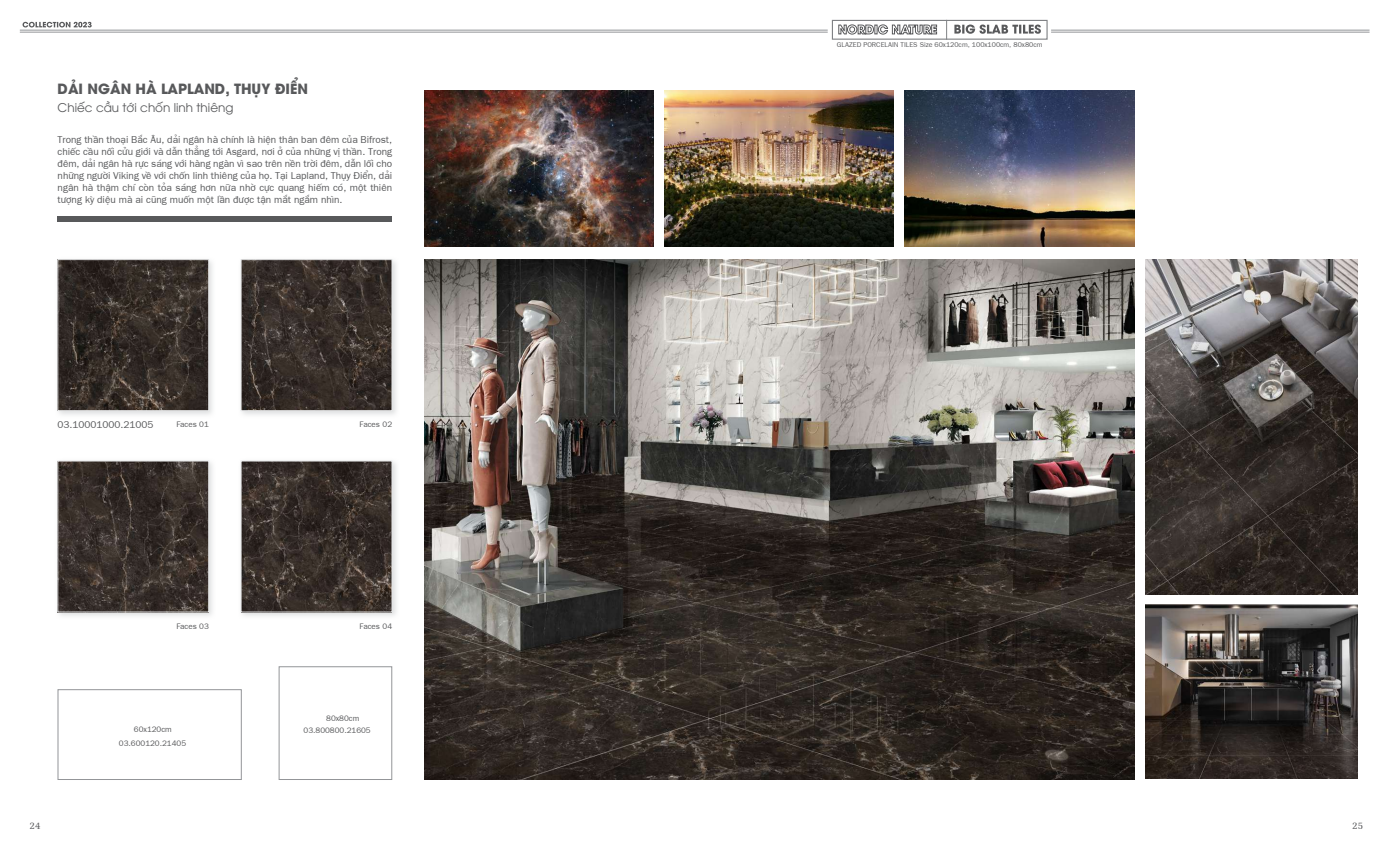
<style>
.page{position:relative;width:1389px;height:851px;background:#fff}
.page>*{position:absolute;margin:0;border:0;box-sizing:border-box;transform-origin:0 0}
.t1{font:700 14px "UTM Avo";color:#58595b}
.t2{font:12px "UTM Avo";color:#58595b}
.t3{font:10px/12px "SFU Franklin Gothic";color:#58595b;text-align:justify}
.t4{font:10px "SFU Melior";color:#58595b}
.t5{font:8px/14.3px "SFU Franklin Gothic";color:#58595b;text-align:center}
.t6{font:7px "SFU Franklin Gothic";color:#58595b}
</style>
<div class="page">
<img style="left:424px;top:259px;width:710px;height:520px">
<img style="left:1145px;top:259px;width:213px;height:335px">
<div style="left:54px;top:256px;width:162px;height:162px;background:#d1d3d4;opacity:.75"></div>
<img style="left:60px;top:261px;width:147px;height:147px">
<div style="left:58px;top:259px;width:151px;height:151px;border:1px solid #e6e7e8"></div>
<div style="left:238px;top:256px;width:162px;height:162px;background:#d1d3d4;opacity:.75"></div>
<img style="left:243px;top:261px;width:147px;height:147px">
<div style="left:54px;top:457px;width:162px;height:162px;background:#d1d3d4;opacity:.75"></div>
<img style="left:60px;top:463px;width:147px;height:147px">
<div style="left:238px;top:457px;width:162px;height:162px;background:#d1d3d4;opacity:.75"></div>
<img style="left:243px;top:463px;width:147px;height:147px">
<div style="left:58px;top:216px;width:334px;height:5px;background:#58595b"></div>
<div style="left:58px;top:689px;width:184px;height:90px;border:1px solid #939598"></div>
<div style="left:279px;top:666px;width:113px;height:113px;border:1px solid #939598"></div>
<img style="left:1145px;top:604px;width:213px;height:174px">
<img style="left:424px;top:90px;width:230px;height:157px">
<img style="left:664px;top:90px;width:230px;height:157px">
<img style="left:905px;top:90px;width:229px;height:157px">
<svg style="left:23px;top:22px;width:69px;height:5px"></svg>
<hr style="left:20px;top:30px;width:808px;height:1px;background:#939598">
<hr style="left:20px;top:32px;width:808px;height:1px;background:#939598">
<hr style="left:1051px;top:30px;width:319px;height:1px;background:#939598">
<hr style="left:1051px;top:32px;width:319px;height:1px;background:#939598">
<div style="left:832px;top:20px;width:216px;height:20px;background:#fff;border:1px solid #808285"></div>
<svg style="left:946px;top:20px;width:1px;height:20px"></svg>
<svg style="left:954px;top:25px;width:87px;height:9px"></svg>
<svg style="left:838px;top:24px;width:99px;height:11px"></svg>
<h1 class="t1" style="left:58px;top:77px;width:252px">DẢI NGÂN HÀ LAPLAND, THỤY ĐIỂN</h1>
<p class="t2" style="left:58px;top:98px;width:177px">Chiếc cầu tới chốn linh thiêng</p>
<p class="t3" style="left:58px;top:132px;width:336px">Trong thần thoại Bắc Âu, dải ngân hà chính là hiện thân ban đêm của Bifrost, chiếc cầu nối cửu giới và dẫn thẳng tới Asgard, nơi ở của những vị thần. Trong đêm, dải ngân hà rực sáng với hàng ngàn vì sao trên nền trời đêm, dẫn lối cho những người Viking về với chốn linh thiêng của họ. Tại Lapland, Thụy Điển, dải ngân hà thậm chí còn tỏa sáng hơn nữa nhờ cực quang hiếm có, một thiên tượng kỳ diệu mà ai cũng muốn một lần được tận mắt ngắm nhìn.</p>
<p class="t3" style="left:58px;top:417px;width:97px">03.10001000.21005</p>
<p class="t5" style="left:176px;top:416px;width:34px">Faces 01</p>
<p class="t5" style="left:360px;top:416px;width:34px">Faces 02</p>
<p class="t5" style="left:176px;top:617px;width:34px">Faces 03</p>
<p class="t5" style="left:360px;top:617px;width:34px">Faces 04</p>
<p class="t5" style="left:326px;top:709px;width:35px">80x80cm</p>
<p class="t5" style="left:119px;top:721px;width:69px">60x120cm<br>03.600120.21405</p>
<p class="t5" style="left:304px;top:722px;width:69px">03.800800.21605</p>
<p class="t6" style="left:837px;top:39px;width:207px">GLAZED PORCELAIN TILES Size 60x120cm, 100x100cm, 80x80cm</p>
<p class="t4" style="left:30px;top:817px;width:13px">24</p>
<p class="t4" style="left:1352px;top:817px;width:13px">25</p>
</div>
